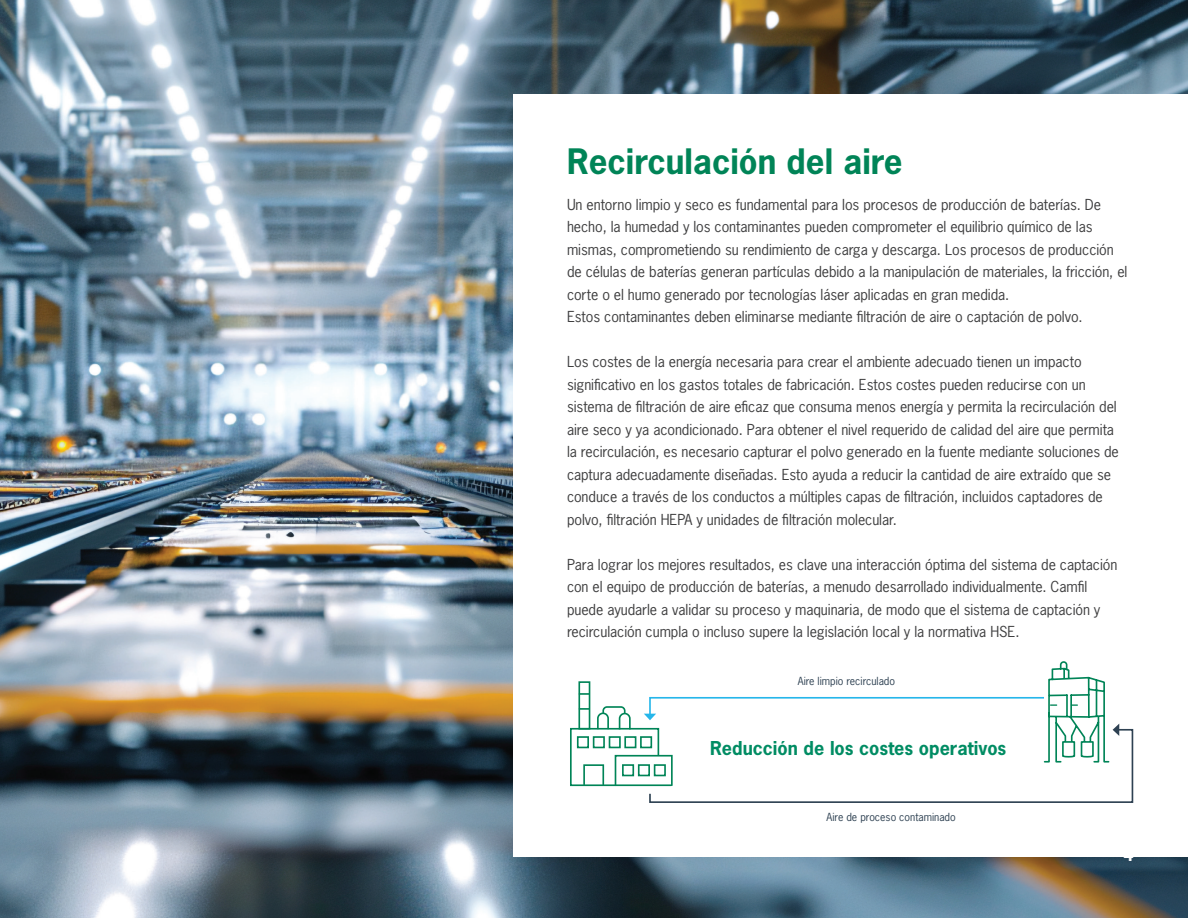
<style>
.page{position:relative;width:1188px;height:918px;background:#fff}
.page>*{position:absolute;margin:0;border:0;box-sizing:border-box;transform-origin:0 0}
.t1{font:700 33px "News Gothic Std";color:#008457}
.t2{font:700 18px "News Gothic Std";color:#008c63}
.t3{font:700 16.5px "News Gothic Std";color:#fff}
.t4{font:14.25px/22.5px "News Gothic Std";letter-spacing:-.005em;color:#3e3e3f}
.t5{font:10.5px "News Gothic Std";color:#2e4152}
</style>
<div class="page">
<img style="left:0;top:0;width:1188px;height:918px">
<div style="left:513px;top:94px;width:675px;height:762px;background:#fff"></div>
<svg style="left:570px;top:661px;width:564px;height:142px"></svg>
<h1 class="t1" style="left:567px;top:139px;width:337px">Recirculación del aire</h1>
<p class="t4" style="left:567px;top:193px;width:562px">Un entorno limpio y seco es fundamental para los procesos de producción de baterías. De hecho, la humedad y los contaminantes pueden comprometer el equilibrio químico de las mismas, comprometiendo su rendimiento de carga y descarga. Los procesos de producción de células de baterías generan partículas debido a la manipulación de materiales, la fricción, el corte o el humo generado por tecnologías láser aplicadas en gran medida.<br>Estos contaminantes deben eliminarse mediante filtración de aire o captación de polvo.</p>
<p class="t4" style="left:567px;top:350px;width:553px">Los costes de la energía necesaria para crear el ambiente adecuado tienen un impacto significativo en los gastos totales de fabricación. Estos costes pueden reducirse con un sistema de filtración de aire eficaz que consuma menos energía y permita la recirculación del aire seco y ya acondicionado. Para obtener el nivel requerido de calidad del aire que permita la recirculación, es necesario capturar el polvo generado en la fuente mediante soluciones de captura adecuadamente diseñadas. Esto ayuda a reducir la cantidad de aire extraído que se conduce a través de los conductos a múltiples capas de filtración, incluidos captadores de polvo, filtración HEPA y unidades de filtración molecular.</p>
<p class="t4" style="left:567px;top:553px;width:552px">Para lograr los mejores resultados, es clave una interacción óptima del sistema de captación con el equipo de producción de baterías, a menudo desarrollado individualmente. Camfil puede ayudarle a validar su proceso y maquinaria, de modo que el sistema de captación y recirculación cumpla o incluso supere la legislación local y la normativa HSE.</p>
<p class="t5" style="left:798px;top:674px;width:99px">Aire limpio recirculado</p>
<p class="t2" style="left:710px;top:737px;width:298px">Reducción de los costes operativos</p>
<p class="t5" style="left:827px;top:810px;width:131px">Aire de proceso contaminado</p>
<p class="t3" style="left:1123px;top:844px;width:12px">4</p>
</div>
